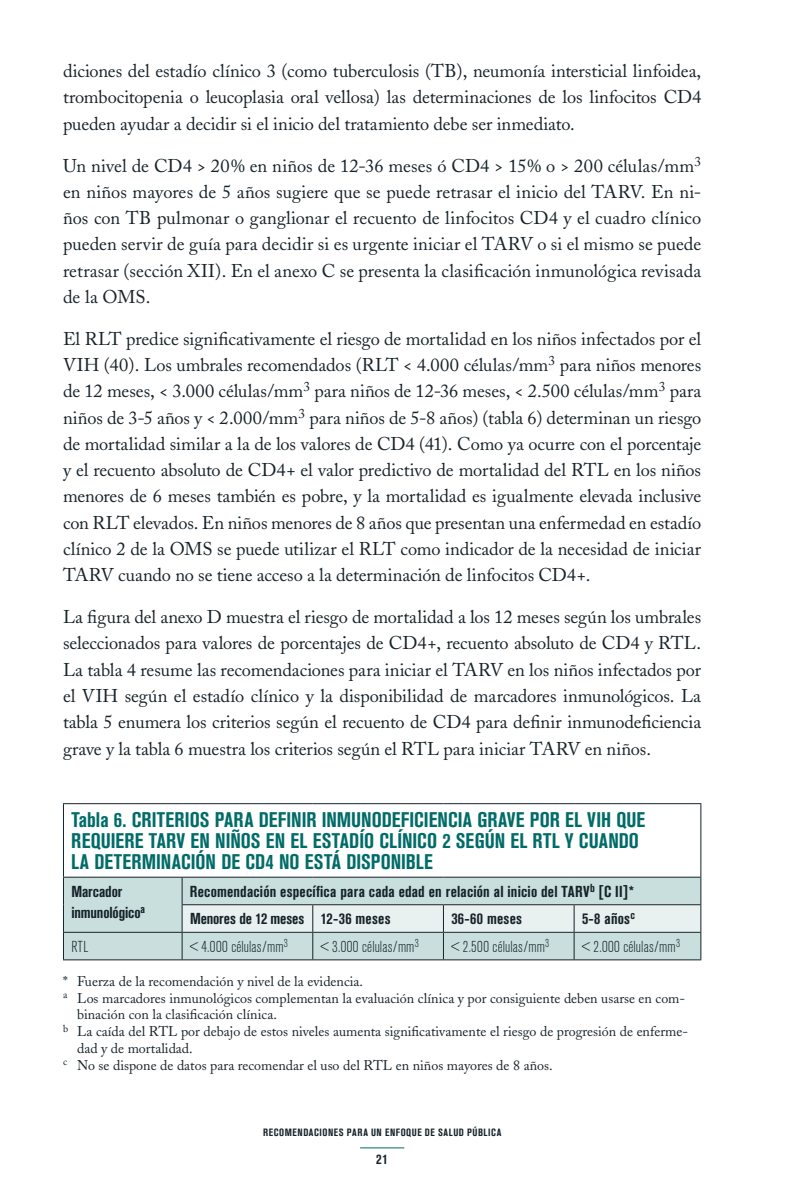
<style>
.page{position:relative;width:788px;height:1197px;background:#fff}
.page>*{position:absolute;margin:0;border:0;box-sizing:border-box;transform-origin:0 0}
.t1{font:700 condensed 21px "Akzidenz Grotesk BE";letter-spacing:.015em;color:#006c68}
.t2{font:18.38px/26.2px "Adobe Caslon";letter-spacing:-.005em;color:#162229;text-align:justify}
.t3{font:700 condensed 15.75px/21px "Akzidenz Grotesk BE";letter-spacing:.02em;color:#162229}
.t4{font:300 condensed 15.75px "Akzidenz Grotesk BE";letter-spacing:.035em;color:#162229}
.t5{font:14px "Adobe Caslon";color:#162229}
.t6{font:700 condensed 14px "Akzidenz Grotesk BE";color:#162229}
.t7{font:700 condensed 10.5px "Akzidenz Grotesk BE";letter-spacing:.055em;color:#162229}
</style>
<div class="page">
<hr style="left:360px;top:1147px;width:44px;height:1px;background:#006c68">
<div style="left:64px;top:878px;width:118px;height:81px;background:#c8dfde"></div>
<hr style="left:63px;top:803px;width:119px;height:1px;background:#162229">
<hr style="left:63px;top:804px;width:1px;height:73px;background:#162229">
<hr style="left:182px;top:803px;width:131px;height:1px;background:#162229">
<hr style="left:313px;top:803px;width:130px;height:1px;background:#162229">
<hr style="left:443px;top:803px;width:131px;height:1px;background:#162229">
<hr style="left:574px;top:803px;width:127px;height:1px;background:#162229">
<hr style="left:700px;top:804px;width:1px;height:73px;background:#162229">
<hr style="left:63px;top:877px;width:119px;height:1px;background:#162229">
<hr style="left:182px;top:877px;width:131px;height:1px;background:#162229">
<hr style="left:313px;top:877px;width:130px;height:1px;background:#162229">
<hr style="left:443px;top:877px;width:131px;height:1px;background:#162229">
<hr style="left:574px;top:877px;width:127px;height:1px;background:#162229">
<hr style="left:63px;top:932px;width:119px;height:1px;background:#162229">
<svg style="left:63px;top:878px;width:1px;height:81px"></svg>
<svg style="left:182px;top:878px;width:519px;height:81px;background:#ccdfde"></svg>
<hr style="left:63px;top:959px;width:119px;height:1px;background:#162229">
<hr style="left:182px;top:959px;width:131px;height:1px;background:#162229">
<hr style="left:313px;top:959px;width:130px;height:1px;background:#162229">
<hr style="left:443px;top:959px;width:131px;height:1px;background:#162229">
<hr style="left:574px;top:959px;width:127px;height:1px;background:#162229">
<p class="t2" style="left:63px;top:58px;width:639px">diciones del estadío clínico 3 (como tuberculosis (TB), neumonía intersticial linfoidea, trombocitopenia o leucoplasia oral vellosa) las determinaciones de los linfocitos CD4 pueden ayudar a decidir si el inicio del tratamiento debe ser inmediato.</p>
<p class="t2" style="left:63px;top:153px;width:639px">Un nivel de CD4 &gt; 20% en niños de 12-36 meses ó CD4 &gt; 15% o &gt; 200 células/mm<sup>3 </sup>en niños mayores de 5 años sugiere que se puede retrasar el inicio del TARV. En ni&shy;ños con TB pulmonar o ganglionar el recuento de linfocitos CD4 y el cuadro clínico pueden servir de guía para decidir si es urgente iniciar el TARV o si el mismo se puede retrasar (sección XII). En el anexo C se presenta la clasificación inmunológica revisada de la OMS.</p>
<p class="t2" style="left:63px;top:326px;width:639px">El RLT predice significativamente el riesgo de mortalidad en los niños infectados por el VIH (40). Los umbrales recomendados (RLT &lt; 4.000 células/mm<sup>3</sup> para niños menores de 12 meses, &lt; 3.000 células/mm<sup>3</sup> para niños de 12-36 meses, &lt; 2.500 células/mm<sup>3</sup> para niños de 3-5 años y &lt; 2.000/mm<sup>3</sup> para niños de 5-8 años) (tabla 6) determinan un riesgo de mortalidad similar a la de los valores de CD4 (41). Como ya ocurre con el porcentaje y el recuento absoluto de CD4+ el valor predictivo de mortalidad del RTL en los niños menores de 6 meses también es pobre, y la mortalidad es igualmente elevada inclusive con RLT elevados. En niños menores de 8 años que presentan una enfermedad en estadío clínico 2 de la OMS se puede utilizar el RLT como indicador de la necesidad de iniciar TARV cuando no se tiene acceso a la determinación de linfocitos CD4+.</p>
<p class="t2" style="left:63px;top:604px;width:639px">La figura del anexo D muestra el riesgo de mortalidad a los 12 meses según los umbrales seleccionados para valores de porcentajes de CD4+, recuento absoluto de CD4 y RTL.<br>La tabla 4 resume las recomendaciones para iniciar el TARV en los niños infectados por el VIH según el estadío clínico y la disponibilidad de marcadores inmunológicos. La tabla 5 enumera los criterios según el recuento de CD4 para definir inmunodeficiencia grave y la tabla 6 muestra los criterios según el RTL para iniciar TARV en niños.</p>
<p class="t1" style="left:71px;top:808px;width:196px">Tabla 6. CRITERIOS PARA DEFINI</p>
<p class="t1" style="left:306px;top:808px;width:26px">R INMUNODEFICIENCIA</p>
<p class="t1" style="left:477px;top:808px;width:150px">GRAVE POR EL VIH QUE</p>
<p class="t1" style="left:71px;top:829px;width:20px">REQUIE</p>
<p class="t1" style="left:124px;top:829px;width:101px">RE TARV EN NIÑOS</p>
<p class="t1" style="left:266px;top:829px;width:146px">EN EL ESTADÍOCLÍNICO</p>
<p class="t1" style="left:442px;top:829px;width:148px">2 SEGÚN EL RTLYCUANDO</p>
<p class="t1" style="left:71px;top:850px;width:81px">LA DETERMINACIÓN</p>
<p class="t1" style="left:221px;top:850px;width:135px">DE CD4 NO ESTÁ DISPONIBLE</p>
<p class="t3" style="left:71px;top:881px;width:75px">Marcador inmunológico<sup>a</sup></p>
<p class="t3" style="left:190px;top:878px;width:445px;line-height:27.7px">Recomendación específica para cada edad en relación al inicio del TARV<sup>b</sup> [C II]*<br>Menores de 12 meses 12-36 meses</p>
<p class="t3" style="left:451px;top:909px;width:72px">36-60 meses</p>
<p class="t3" style="left:582px;top:909px;width:54px">5-8 años<sup>c</sup></p>
<p class="t4" style="left:71px;top:938px;width:17px">RTL</p>
<p class="t4" style="left:190px;top:938px;width:99px">&lt; 4.000 células/mm<sup>3</sup></p>
<p class="t4" style="left:320px;top:938px;width:100px">&lt; 3.000 células/mm<sup>3</sup></p>
<p class="t4" style="left:451px;top:938px;width:99px">&lt; 2.500 células/mm<sup>3</sup></p>
<p class="t4" style="left:582px;top:938px;width:100px">&lt; 2.000 células/mm<sup>3</sup></p>
<p class="t5" style="left:63px;top:973px;width:301px">* Fuerza de la recomendación y nivel de la evidencia.</p>
<p class="t5" style="left:63px;top:990px;width:623px"><sup>a</sup> Los marcadores inmunológicos complementan la evaluación clínica y por consiguiente deben usarse en com-</p>
<p class="t5" style="left:77px;top:1006px;width:201px">binación con la clasificación clínica.</p>
<p class="t5" style="left:63px;top:1023px;width:626px"><sup>b</sup> La caída del RTL por debajo de estos niveles aumenta significativamente el riesgo de progresión de enferme-</p>
<p class="t5" style="left:77px;top:1040px;width:117px">dad y de mortalidad.</p>
<p class="t5" style="left:63px;top:1057px;width:491px"><sup>c</sup> No se dispone de datos para recomendar el uso del RTL en niños mayores de 8 años.</p>
<p class="t7" style="left:263px;top:1126px;width:240px">Recomendaciones para un enfoque de salud pública</p>
<p class="t6" style="left:376px;top:1152px;width:13px">21</p>
</div>
